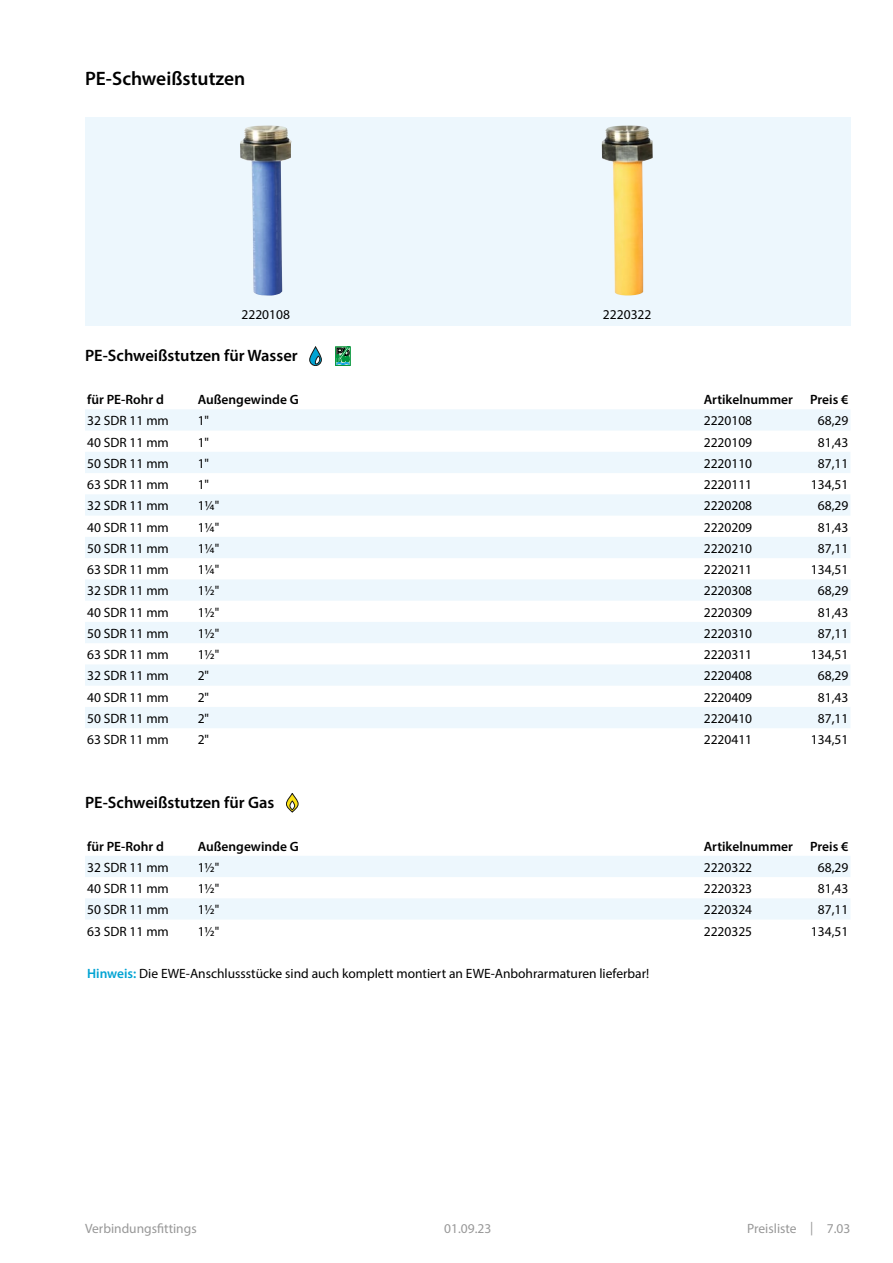
<style>
.page{position:relative;width:893px;height:1263px;background:#fff}
.page>*{position:absolute;margin:0;border:0;box-sizing:border-box;transform-origin:0 0}
.Titel{font:600 19.5px "Myriad Pro";color:#000}
.Zwischentitel{font:600 16.5px "Myriad Pro";color:#000}
.Artikel{font:13.5px "Myriad Pro";color:#000}
.Artikelnummer{font:13.5px "Myriad Pro";color:#000}
.Preis{font:13.5px "Myriad Pro";color:#000}
.Hinweis{font:13.5px "Myriad Pro";color:#000}
.Kopfzeile{font:600 13.5px "Myriad Pro";color:#000}
.t1{font:13.5px "Myriad Pro";color:#989898}
.Bildname{font:13.5px "Myriad Pro";color:#000}
.Preisname{font:600 13.5px "Myriad Pro";letter-spacing:-.005em;color:#000}
.s1{font-weight:600;color:#00a3d3}
</style>
<div class="page">
<div style="left:85px;top:117px;width:765px;height:208px;background:#edf7fd"></div>
<img style="left:240px;top:125px;width:52px;height:171px">
<img style="left:602px;top:125px;width:51px;height:171px">
<svg style="left:310px;top:347px;width:11px;height:19px"></svg>
<div style="left:335px;top:347px;width:15px;height:19px;border:1px solid #00963e"></div>
<svg style="left:336px;top:347px;width:14px;height:18px"></svg>
<svg style="left:85px;top:409px;width:765px;height:319px;fill:#edf7fd"></svg>
<svg style="left:286px;top:793px;width:12px;height:19px"></svg>
<svg style="left:85px;top:856px;width:765px;height:63px;fill:#edf7fd"></svg>
<p class="Titel" style="left:85px;top:66px;width:162px">PE-Schweißstutzen</p>
<p class="Bildname" style="left:242px;top:306px;width:50px">2220108</p>
<p class="Bildname" style="left:603px;top:306px;width:50px">2220322</p>
<p class="Zwischentitel" style="left:85px;top:345px;width:214px">PE-Schweißstutzen für Wasser</p>
<p class="Kopfzeile" style="left:87px;top:391px;width:78px">für PE-Rohr d</p>
<p class="Kopfzeile" style="left:198px;top:391px;width:103px">Außengewinde G</p>
<p class="Kopfzeile" style="left:704px;top:391px;width:91px">Artikelnummer</p>
<p class="Preisname" style="left:810px;top:391px;width:40px">Preis €</p>
<p class="Artikel" style="left:87px;top:412px;width:83px">32 SDR 11 mm</p>
<p class="Artikel" style="left:198px;top:412px;width:13px">1"</p>
<p class="Artikelnummer" style="left:704px;top:412px;width:50px">2220108</p>
<p class="Preis" style="left:818px;top:412px;width:32px">68,29</p>
<p class="Artikel" style="left:87px;top:434px;width:83px">40 SDR 11 mm</p>
<p class="Artikel" style="left:198px;top:434px;width:13px">1"</p>
<p class="Artikelnummer" style="left:704px;top:434px;width:50px">2220109</p>
<p class="Preis" style="left:818px;top:434px;width:32px">81,43</p>
<p class="Artikel" style="left:87px;top:455px;width:83px">50 SDR 11 mm</p>
<p class="Artikel" style="left:198px;top:455px;width:13px">1"</p>
<p class="Artikelnummer" style="left:704px;top:455px;width:50px">2220110</p>
<p class="Preis" style="left:818px;top:455px;width:32px">87,11</p>
<p class="Artikel" style="left:87px;top:476px;width:83px">63 SDR 11 mm</p>
<p class="Artikel" style="left:198px;top:476px;width:13px">1"</p>
<p class="Artikelnummer" style="left:704px;top:476px;width:50px">2220111</p>
<p class="Preis" style="left:811px;top:476px;width:39px">134,51</p>
<p class="Artikel" style="left:87px;top:497px;width:83px">32 SDR 11 mm</p>
<p class="Artikel" style="left:198px;top:497px;width:23px">1¼"</p>
<p class="Artikelnummer" style="left:704px;top:497px;width:50px">2220208</p>
<p class="Preis" style="left:818px;top:497px;width:32px">68,29</p>
<p class="Artikel" style="left:87px;top:519px;width:83px">40 SDR 11 mm</p>
<p class="Artikel" style="left:198px;top:519px;width:23px">1¼"</p>
<p class="Artikelnummer" style="left:704px;top:519px;width:50px">2220209</p>
<p class="Preis" style="left:818px;top:519px;width:32px">81,43</p>
<p class="Artikel" style="left:87px;top:540px;width:83px">50 SDR 11 mm</p>
<p class="Artikel" style="left:198px;top:540px;width:23px">1¼"</p>
<p class="Artikelnummer" style="left:704px;top:540px;width:50px">2220210</p>
<p class="Preis" style="left:818px;top:540px;width:32px">87,11</p>
<p class="Artikel" style="left:87px;top:561px;width:83px">63 SDR 11 mm</p>
<p class="Artikel" style="left:198px;top:561px;width:23px">1¼"</p>
<p class="Artikelnummer" style="left:704px;top:561px;width:50px">2220211</p>
<p class="Preis" style="left:811px;top:561px;width:39px">134,51</p>
<p class="Artikel" style="left:87px;top:582px;width:83px">32 SDR 11 mm</p>
<p class="Artikel" style="left:198px;top:582px;width:23px">1½"</p>
<p class="Artikelnummer" style="left:704px;top:582px;width:50px">2220308</p>
<p class="Preis" style="left:818px;top:582px;width:32px">68,29</p>
<p class="Artikel" style="left:87px;top:604px;width:83px">40 SDR 11 mm</p>
<p class="Artikel" style="left:198px;top:604px;width:23px">1½"</p>
<p class="Artikelnummer" style="left:704px;top:604px;width:50px">2220309</p>
<p class="Preis" style="left:818px;top:604px;width:32px">81,43</p>
<p class="Artikel" style="left:87px;top:625px;width:83px">50 SDR 11 mm</p>
<p class="Artikel" style="left:198px;top:625px;width:23px">1½"</p>
<p class="Artikelnummer" style="left:704px;top:625px;width:50px">2220310</p>
<p class="Preis" style="left:818px;top:625px;width:32px">87,11</p>
<p class="Artikel" style="left:87px;top:646px;width:83px">63 SDR 11 mm</p>
<p class="Artikel" style="left:198px;top:646px;width:23px">1½"</p>
<p class="Artikelnummer" style="left:704px;top:646px;width:50px">2220311</p>
<p class="Preis" style="left:811px;top:646px;width:39px">134,51</p>
<p class="Artikel" style="left:87px;top:667px;width:83px">32 SDR 11 mm</p>
<p class="Artikel" style="left:198px;top:667px;width:13px">2"</p>
<p class="Artikelnummer" style="left:704px;top:667px;width:50px">2220408</p>
<p class="Preis" style="left:818px;top:667px;width:32px">68,29</p>
<p class="Artikel" style="left:87px;top:689px;width:83px">40 SDR 11 mm</p>
<p class="Artikel" style="left:198px;top:689px;width:13px">2"</p>
<p class="Artikelnummer" style="left:704px;top:689px;width:50px">2220409</p>
<p class="Preis" style="left:818px;top:689px;width:32px">81,43</p>
<p class="Artikel" style="left:87px;top:710px;width:83px">50 SDR 11 mm</p>
<p class="Artikel" style="left:198px;top:710px;width:13px">2"</p>
<p class="Artikelnummer" style="left:704px;top:710px;width:50px">2220410</p>
<p class="Preis" style="left:818px;top:710px;width:32px">87,11</p>
<p class="Artikel" style="left:87px;top:731px;width:83px">63 SDR 11 mm</p>
<p class="Artikel" style="left:198px;top:731px;width:13px">2"</p>
<p class="Artikelnummer" style="left:704px;top:731px;width:50px">2220411</p>
<p class="Preis" style="left:811px;top:731px;width:39px">134,51</p>
<p class="Zwischentitel" style="left:85px;top:792px;width:191px">PE-Schweißstutzen für Gas</p>
<p class="Kopfzeile" style="left:87px;top:837px;width:78px">für PE-Rohr d</p>
<p class="Kopfzeile" style="left:198px;top:837px;width:103px">Außengewinde G</p>
<p class="Kopfzeile" style="left:704px;top:837px;width:91px">Artikelnummer</p>
<p class="Preisname" style="left:810px;top:837px;width:40px">Preis €</p>
<p class="Artikel" style="left:87px;top:859px;width:83px">32 SDR 11 mm</p>
<p class="Artikel" style="left:198px;top:859px;width:23px">1½"</p>
<p class="Artikelnummer" style="left:704px;top:859px;width:50px">2220322</p>
<p class="Preis" style="left:818px;top:859px;width:32px">68,29</p>
<p class="Artikel" style="left:87px;top:880px;width:83px">40 SDR 11 mm</p>
<p class="Artikel" style="left:198px;top:880px;width:23px">1½"</p>
<p class="Artikelnummer" style="left:704px;top:880px;width:50px">2220323</p>
<p class="Preis" style="left:818px;top:880px;width:32px">81,43</p>
<p class="Artikel" style="left:87px;top:901px;width:83px">50 SDR 11 mm</p>
<p class="Artikel" style="left:198px;top:901px;width:23px">1½"</p>
<p class="Artikelnummer" style="left:704px;top:901px;width:50px">2220324</p>
<p class="Preis" style="left:818px;top:901px;width:32px">87,11</p>
<p class="Artikel" style="left:87px;top:923px;width:83px">63 SDR 11 mm</p>
<p class="Artikel" style="left:198px;top:923px;width:23px">1½"</p>
<p class="Artikelnummer" style="left:704px;top:923px;width:50px">2220325</p>
<p class="Preis" style="left:811px;top:923px;width:39px">134,51</p>
<p class="Hinweis" style="left:87px;top:965px;width:564px"><span class="s1">Hinweis:</span> Die EWE-Anschlussstücke sind auch komplett montiert an EWE-Anbohrarmaturen lieferbar!</p>
<p class="t1" style="left:85px;top:1220px;width:113px">Verbindungsfittings</p>
<p class="t1" style="left:444px;top:1220px;width:49px">01.09.23</p>
<p class="t1" style="left:747px;top:1220px;width:105px">Preisliste | 7.03</p>
</div>
